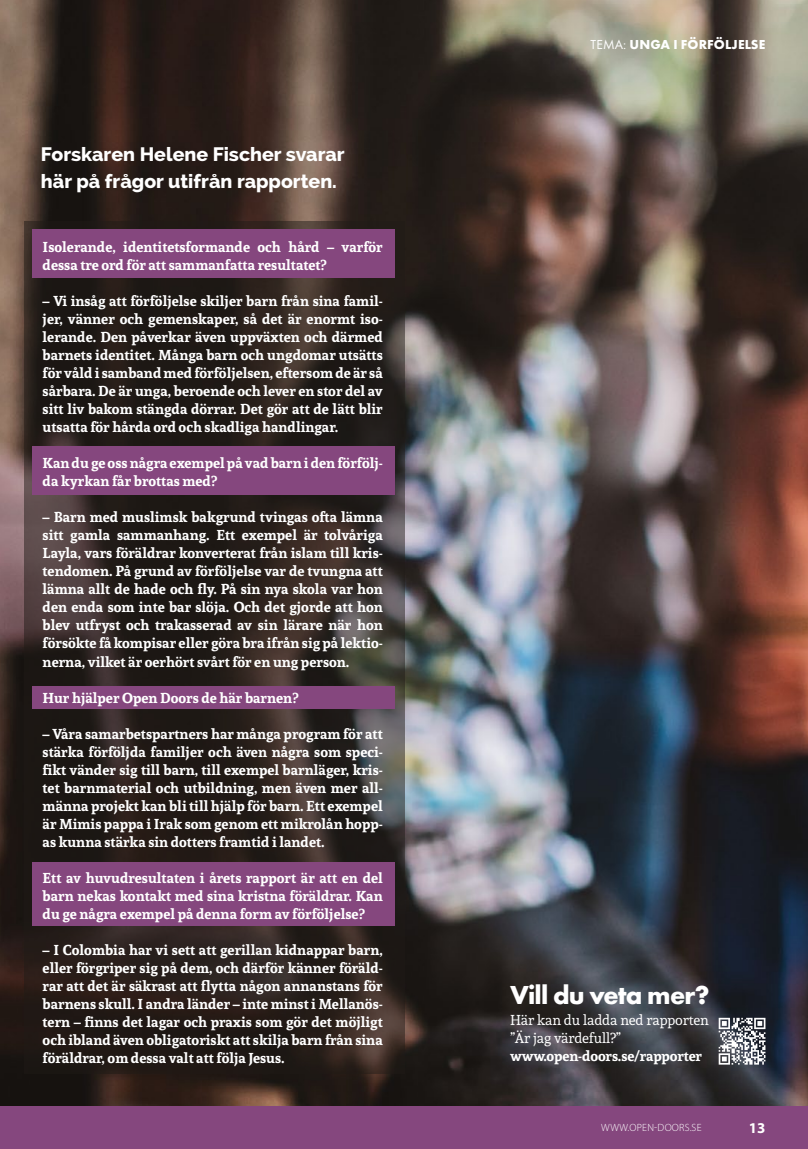
<style>
.page{position:relative;width:808px;height:1149px;background:#fff}
.page>*{position:absolute;margin:0;border:0;box-sizing:border-box;transform-origin:0 0}
.t1{font:700 27px "Futura PT";letter-spacing:-.03em;color:#fff}
.t2{font:800 19.5px/27px "Raleway";color:#fff}
.t3{font:700 15px "Myriad Pro";color:#fff}
.t4{font:700 14.25px/18px "Andada";color:#fff;text-align:justify}
.t5{font:14.25px/18px "Andada";letter-spacing:-.01em;color:#fff}
.t6{font:700 13.5px "Futura PT";letter-spacing:.01em;color:#fff}
.t7{font:300 10.5px "Myriad Pro";letter-spacing:.02em;color:#fff}
.s1{font-weight:400}
</style>
<div class="page">
<img style="left:0;top:0;width:808px;height:1106px">
<div style="left:0;top:1106px;width:808px;height:42px;background:#85477e"></div>
<svg style="left:24px;top:221px;width:380px;height:852px;background:#2b231f"></svg>
<div style="left:32px;top:229px;width:363px;height:49px;background:#85477e"></div>
<div style="left:32px;top:446px;width:363px;height:48px;background:#85477e"></div>
<div style="left:32px;top:685px;width:363px;height:23px;background:#85477e"></div>
<div style="left:32px;top:862px;width:363px;height:63px;background:#85477e"></div>
<svg style="left:719px;top:1017px;width:46px;height:47px"></svg>
<h2 class="t2" style="left:41px;top:141px;width:305px">Forskaren Helene Fischer svarar här på frågor utifrån rapporten.</h2>
<p class="t4" style="left:43px;top:238px;width:342px">Isolerande, identitetsformande och hård – varför dessa tre ord för att sammanfatta resultatet?</p>
<p class="t4" style="left:43px;top:292px;width:342px">– Vi insåg att förföljelse skiljer barn från sina famil&shy;jer, vänner och gemenskaper, så det är enormt iso&shy;lerande. Den påverkar även uppväxten och därmed barnets identitet. Många barn och ungdomar utsätts för våld i samband med förföljelsen, eftersom de är så sårbara. De är unga, beroende och lever en stor del av sitt liv bakom stängda dörrar. Det gör att de lätt blir utsatta för hårda ord och skadliga handlingar.</p>
<p class="t4" style="left:43px;top:454px;width:342px">Kan du ge oss några exempel på vad barn i den förfölj&shy;da kyrkan får brottas med?</p>
<p class="t4" style="left:43px;top:508px;width:342px">– Barn med muslimsk bakgrund tvingas ofta lämna sitt gamla sammanhang. Ett exempel är tolvåriga Layla, vars föräldrar konverterat från islam till kris&shy;tendomen. På grund av förföljelse var de tvungna att lämna allt de hade och fly. På sin nya skola var hon den enda som inte bar slöja. Och det gjorde att hon blev utfryst och trakasserad av sin lärare när hon försökte få kompisar eller göra bra ifrån sig på lektio&shy;nerna, vilket är oerhört svårt för en ung person.</p>
<p class="t4" style="left:43px;top:687px;width:257px">Hur hjälper Open Doors de här barnen?</p>
<p class="t4" style="left:43px;top:723px;width:342px">– Våra samarbetspartners har många program för att stärka förföljda familjer och även några som speci&shy;fikt vänder sig till barn, till exempel barnläger, kris&shy;tet barnmaterial och utbildning, men även mer all&shy;männa projekt kan bli till hjälp för barn. Ett exempel är Mimis pappa i Irak som genom ett mikrolån hopp&shy;as kunna stärka sin dotters framtid i landet.</p>
<p class="t4" style="left:43px;top:867px;width:342px">Ett av huvudresultaten i årets rapport är att en del barn nekas kontakt med sina kristna föräldrar. Kan du ge några exempel på denna form av förföljelse?</p>
<p class="t4" style="left:43px;top:939px;width:342px">– I Colombia har vi sett att gerillan kidnappar barn, eller förgriper sig på dem, och därför känner föräld&shy;rar att det är säkrast att flytta någon annanstans för barnens skull. I andra länder – inte minst i Mellanös&shy;tern – finns det lagar och praxis som gör det möjligt och ibland även obligatoriskt att skilja barn från sina föräldrar, om dessa valt att följa Jesus.</p>
<p class="t6" style="left:590px;top:36px;width:176px"><span class="s1">TEMA:</span> UNGA I FÖRFÖLJELSE</p>
<h1 class="t1" style="left:510px;top:977px;width:201px">Vill du veta mer?</h1>
<p class="t5" style="left:510px;top:1010px;width:200px">Här kan du ladda ned rapporten ”Är jag värdefull?”</p>
<p class="t4" style="left:510px;top:1046px;width:194px">www.open-doors.se/rapporter</p>
<p class="t7" style="left:601px;top:1121px;width:102px">WWW.OPEN-DOORS.SE</p>
<p class="t3" style="left:749px;top:1117px;width:18px">13</p>
</div>
